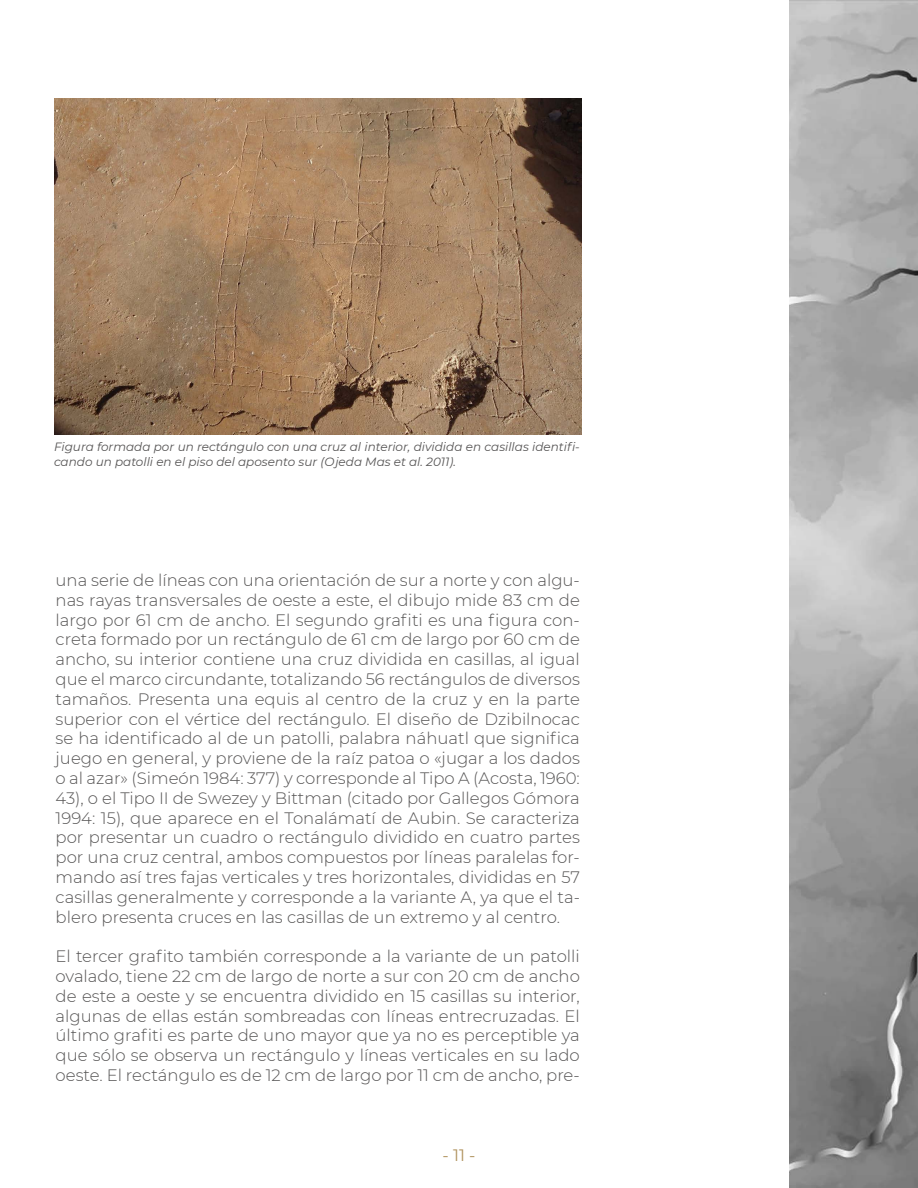
<style>
.page{position:relative;width:918px;height:1188px;background:#fff}
.page>*{position:absolute;margin:0;border:0;box-sizing:border-box;transform-origin:0 0}
.t1{font:16.5px/19.8px "Montserrat Light 2";color:#555454;text-align:justify}
.t2{font:300 16.5px "Montserrat";color:#555454}
.t3{font:16.5px "Montserrat";color:#b0935e}
.t4{font:12px "Montserrat Italic 2";color:#555454}
.t5{font:italic 12px "Montserrat";color:#555454}
.s1{font-family:"Montserrat";font-style:italic}
.s2{font-family:"Montserrat Light 2";font-weight:400}
</style>
<div class="page">
<img style="left:789px;top:0;width:129px;height:1188px">
<img style="left:54px;top:99px;width:528px;height:336px">
<p class="t4" style="left:54px;top:439px;width:527px">Figura formada por un rectángulo con una cruz al interior, dividida en casillas identifi<span class="s1">-</span></p>
<p class="t5" style="left:54px;top:453px;width:404px">cando un patolli en el piso del aposento sur (Ojeda Mas et al. 2011).</p>
<p class="t1" style="left:56px;top:570px;width:526px">una serie de líneas con una orientación de sur a norte y con algu&shy;nas rayas transversales de oeste a este, el dibujo mide 83 cm de</p>
<p class="t2" style="left:56px;top:609px;width:526px">largo por 61 cm de ancho. El segundo grafiti es una figura con<span class="s2">-</span></p>
<p class="t1" style="left:56px;top:629px;width:526px">creta formado por un rectángulo de 61 cm de largo por 60 cm de ancho, su interior contiene una cruz dividida en casillas, al igual que el marco circundante, totalizando 56 rectángulos de diversos tamaños. Presenta una equis al centro de la cruz y en la parte superior con el vértice del rectángulo. El diseño de Dzibilnocac</p>
<p class="t2" style="left:56px;top:727px;width:526px">se ha identificado al de un patolli, palabra náhuatl que significa</p>
<p class="t1" style="left:56px;top:748px;width:526px">juego en general, y proviene de la raíz patoa o «jugar a los dados o al azar» (Simeón 1984: 377) y corresponde al Tipo A (Acosta, 1960:<br>43), o el Tipo II de Swezey y Bittman (citado por Gallegos Gómora 1994: 15), que aparece en el Tonalámatí de Aubin. Se caracteriza por presentar un cuadro o rectángulo dividido en cuatro partes por una cruz central, ambos compuestos por líneas paralelas for&shy;mando así tres fajas verticales y tres horizontales, divididas en 57 casillas generalmente y corresponde a la variante A, ya que el ta&shy;blero presenta cruces en las casillas de un extremo y al centro.</p>
<p class="t2" style="left:56px;top:945px;width:526px">El tercer grafito también corresponde a la variante de un patolli</p>
<p class="t1" style="left:56px;top:966px;width:526px">ovalado, tiene 22 cm de largo de norte a sur con 20 cm de ancho de este a oeste y se encuentra dividido en 15 casillas su interior, algunas de ellas están sombreadas con líneas entrecruzadas. El</p>
<p class="t2" style="left:56px;top:1024px;width:526px">último grafiti es parte de uno mayor que ya no es perceptible ya</p>
<p class="t1" style="left:56px;top:1045px;width:526px">que sólo se observa un rectángulo y líneas verticales en su lado oeste. El rectángulo es de 12 cm de largo por 11 cm de ancho, pre-</p>
<p class="t3" style="left:442px;top:1144px;width:35px">- 11 -</p>
</div>
